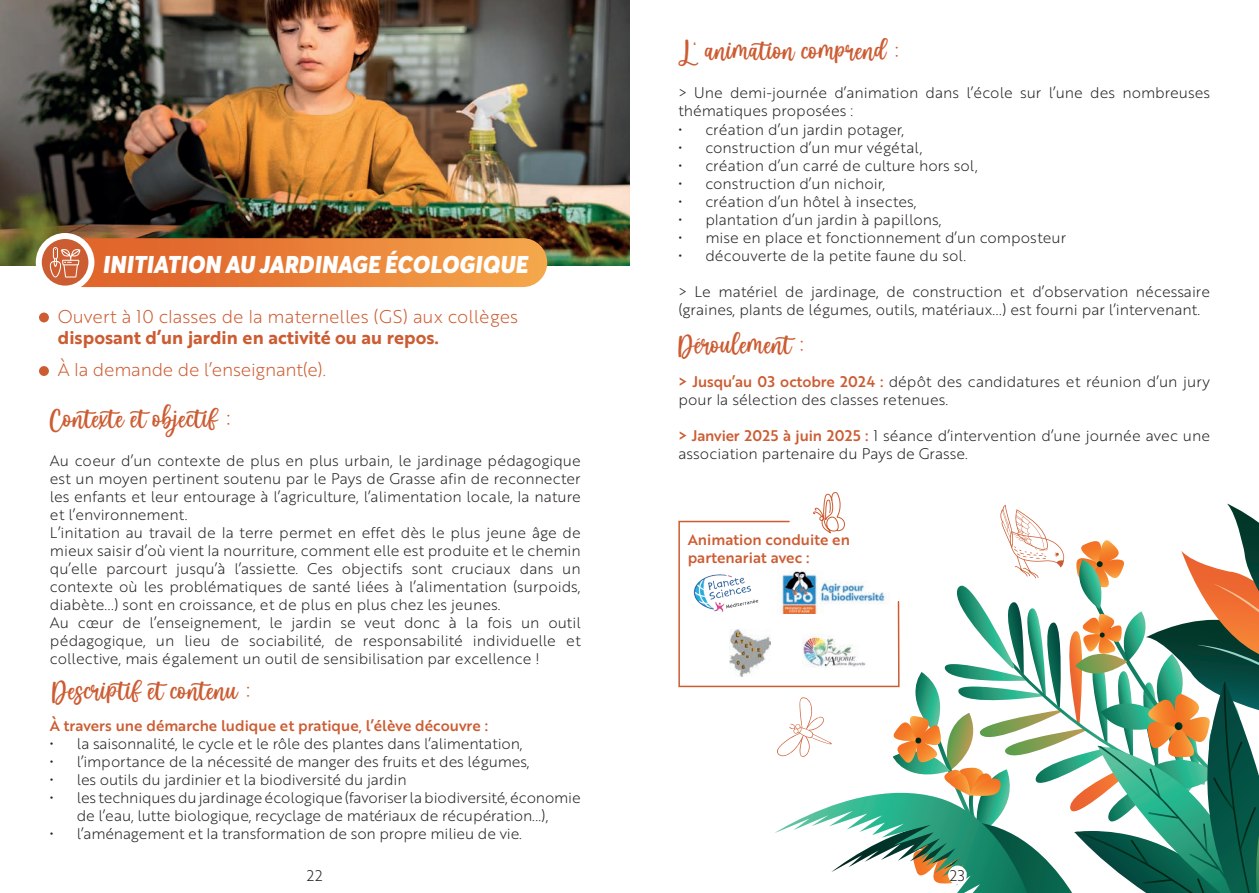
<style>
.page{position:relative;width:1259px;height:893px;background:#fff}
.page>*{position:absolute;margin:0;border:0;box-sizing:border-box;transform-origin:0 0}
.t1{font:37.5px "Baby Aletha";color:#cc5c32}
.t2{font:italic 900 24px "Averta";color:#fff}
.t3{font:18px "Brother 1816 Light";color:#cc5c32}
.t4{font:18px "Brother 1816 Bold";color:#cc5c32}
.t5{font:15px/18px "Brother 1816 Light";color:#231f20}
.t6{font:15px/18px "Brother 1816 Medium";color:#cc5c32}
.s1{font-family:"Brother 1816 Medium";color:#cc5c32}
</style>
<div class="page">
<img style="left:0;top:0;width:629px;height:266px">
<div style="left:58px;top:238px;width:489px;height:49px;background:linear-gradient(to right,#df6434,#f4a145);border-radius:24px"></div>
<div style="left:39px;top:313px;width:10px;height:9px;background:#cc5c32;border-radius:50%"></div>
<div style="left:39px;top:366px;width:10px;height:10px;background:#cc5c32;border-radius:50%"></div>
<svg style="left:39px;top:236px;width:52px;height:53px"></svg>
<div style="left:36px;top:233px;width:58px;height:59px;border:6px solid #fff;border-radius:50%"></div>
<svg style="left:50px;top:247px;width:30px;height:31px"></svg>
<svg style="left:678px;top:492px;width:581px;height:401px"></svg>
<div style="left:948px;top:865px;width:18px;height:19px;background:#fff;border-radius:50%"></div>
<img style="left:802px;top:635px;width:64px;height:35px">
<h2 class="t2" style="left:103px;top:249px;width:427px">INITIATION AU JARDINAGE ÉCOLOGIQUE</h2>
<p class="t3" style="left:58px;top:304px;width:462px">Ouvert à 10 classes de la maternelles (GS) aux collèges</p>
<p class="t4" style="left:58px;top:324px;width:383px">disposant d’un jardin en activité ou au repos.</p>
<p class="t3" style="left:58px;top:356px;width:270px">À la demande de l’enseignant(e).</p>
<h1 class="t1" style="left:50px;top:402px;width:184px">Contexte et objectif :</h1>
<p class="t5" style="left:50px;top:451px;width:532px">Au coeur d’un contexte de plus en plus urbain, le jardinage pédagogique est un moyen pertinent soutenu par le Pays de Grasse afin de reconnecter les enfants et leur entourage à l’agriculture, l’alimentation locale, la nature et l’environnement.<br>L’initation au travail de la terre permet en effet dès le plus jeune âge de mieux saisir d’où vient la nourriture, comment elle est produite et le chemin qu’elle parcourt jusqu’à l’assiette. Ces objectifs sont cruciaux dans un contexte où les problématiques de santé liées à l’alimentation (surpoids, diabète...) sont en croissance, et de plus en plus chez les jeunes.<br>Au cœur de l’enseignement, le jardin se veut donc à la fois un outil pédagogique, un lieu de sociabilité, de responsabilité individuelle et collective, mais également un outil de sensibilisation par excellence !</p>
<h1 class="t1" style="left:52px;top:674px;width:201px">Descriptif et contenu :</h1>
<p class="t6" style="left:50px;top:716px;width:440px">À travers une démarche ludique et pratique, l’élève découvre :</p>
<p class="t5" style="left:50px;top:734px;width:474px">• la saisonnalité, le cycle et le rôle des plantes dans l’alimentation,</p>
<p class="t5" style="left:50px;top:752px;width:481px">• l’importance de la nécessité de manger des fruits et des légumes,</p>
<p class="t5" style="left:50px;top:770px;width:358px">• les outils du jardinier et la biodiversité du jardin</p>
<p class="t5" style="left:50px;top:788px;width:532px;text-align:center">• les techniques du jardinage écologique (favoriser la biodiversité, économie de l’eau, lutte biologique, recyclage de matériaux de récupération...),</p>
<p class="t5" style="left:50px;top:824px;width:473px">• l’aménagement et la transformation de son propre milieu de vie.</p>
<h1 class="t1" style="left:678px;top:34px;width:223px">L' animation comprend :</h1>
<p class="t5" style="left:678px;top:84px;width:533px">&gt; Une demi-journée d’animation dans l’école sur l’une des nombreuses thématiques proposées :</p>
<p class="t5" style="left:678px;top:120px;width:227px">• création d’un jardin potager,</p>
<p class="t5" style="left:678px;top:138px;width:245px">• construction d’un mur végétal,</p>
<p class="t5" style="left:678px;top:156px;width:301px">• création d’un carré de culture hors sol,</p>
<p class="t5" style="left:678px;top:174px;width:208px">• construction d’un nichoir,</p>
<p class="t5" style="left:678px;top:192px;width:240px">• création d’un hôtel à insectes,</p>
<p class="t5" style="left:678px;top:210px;width:264px">• plantation d’un jardin à papillons,</p>
<p class="t5" style="left:678px;top:228px;width:389px">• mise en place et fonctionnement d’un composteur</p>
<p class="t5" style="left:678px;top:246px;width:289px">• découverte de la petite faune du sol.</p>
<p class="t5" style="left:678px;top:282px;width:533px">&gt; Le matériel de jardinage, de construction et d’observation nécessaire (graines, plants de légumes, outils, matériaux...) est fourni par l’intervenant.</p>
<h1 class="t1" style="left:678px;top:328px;width:129px">Déroulement :</h1>
<p class="t5" style="left:678px;top:372px;width:533px"><span class="s1">&gt; Jusqu’au 03 octobre 2024 :</span> dépôt des candidatures et réunion d’un jury pour la sélection des classes retenues.</p>
<p class="t5" style="left:678px;top:426px;width:533px"><span class="s1">&gt; Janvier 2025 à juin 2025 :</span> 1 séance d’intervention d’une journée avec une association partenaire du Pays de Grasse.</p>
<p class="t6" style="left:688px;top:530px;width:164px">Animation conduite en partenariat avec :</p>
<p class="t5" style="left:307px;top:866px;width:17px">22</p>
<p class="t5" style="left:949px;top:866px;width:17px">23</p>
</div>
